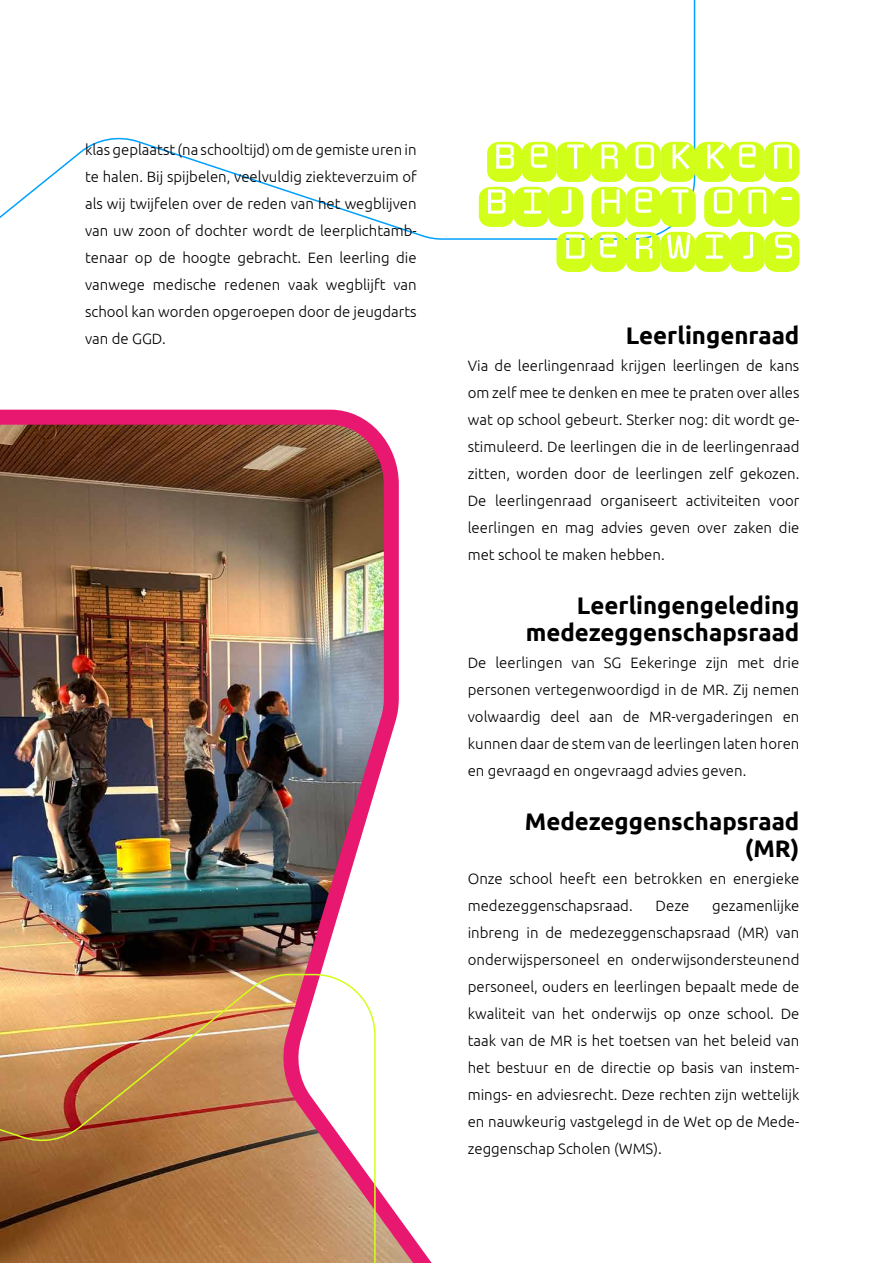
<style>
.page{position:relative;width:893px;height:1263px;background:#fff}
.page>*{position:absolute;margin:0;border:0;box-sizing:border-box;transform-origin:0 0}
.t1{font:60px/45px "Monofett";color:#d2ff1a;text-align:right}
.t2{font:700 24px/27px "Ubuntu";color:#000;text-align:right}
.t3{font:300 15px/27px "Ubuntu";color:#000;text-align:justify}
</style>
<div class="page">
<svg style="left:0;top:0;width:696px;height:240px"></svg>
<img style="left:0;top:409px;width:432px;height:854px">
<img style="left:0;top:973px;width:376px;height:290px">
<p class="t3" style="left:85px;top:137px;width:333px">klas geplaatst (na schooltijd) om de gemiste uren in te halen. Bij spijbelen, veelvuldig ziekteverzuim of als wij twijfelen over de reden van het wegblijven van uw zoon of dochter wordt de leerplichtamb&shy;tenaar op de hoogte gebracht. Een leerling die vanwege medische redenen vaak wegblijft van school kan worden opgeroepen door de jeugdarts van de GGD.</p>
<h1 class="t1" style="left:479px;top:139px;width:322px">BETROKKEN<br>BIJ HET ON-<br>DERWIJS</h1>
<h2 class="t2" style="left:626px;top:323px;width:175px">Leerlingenraad</h2>
<p class="t3" style="left:468px;top:353px;width:333px">Via de leerlingenraad krijgen leerlingen de kans om zelf mee te denken en mee te praten over alles wat op school gebeurt. Sterker nog: dit wordt ge&shy;stimuleerd. De leerlingen die in de leerlingenraad zitten, worden door de leerlingen zelf gekozen.<br>De leerlingenraad organiseert activiteiten voor leerlingen en mag advies geven over zaken die met school te maken hebben.</p>
<h2 class="t2" style="left:526px;top:593px;width:275px">Leerlingengeleding medezeggenschapsraad</h2>
<p class="t3" style="left:468px;top:650px;width:333px">De leerlingen van SG Eekeringe zijn met drie personen vertegenwoordigd in de MR. Zij nemen volwaardig deel aan de MR-vergaderingen en kunnen daar de stem van de leerlingen laten horen en gevraagd en ongevraagd advies geven.</p>
<h2 class="t2" style="left:525px;top:809px;width:276px">Medezeggenschapsraad (MR)</h2>
<p class="t3" style="left:468px;top:866px;width:333px">Onze school heeft een betrokken en energieke medezeggenschapsraad.</p>
<p class="t3" style="left:468px;top:893px;width:333px;text-indent:244px">gezamenlijke inbreng in de medezeggenschapsraad (MR) van onderwijspersoneel en onderwijsondersteunend personeel, ouders en leerlingen bepaalt mede de kwaliteit van het onderwijs op onze school. De taak van de MR is het toetsen van het beleid van het bestuur en de directie op basis van instem&shy;mings- en adviesrecht. Deze rechten zijn wettelijk en nauwkeurig vastgelegd in de Wet op de Mede&shy;zeggenschap Scholen (WMS).</p>
<p class="t3" style="left:656px;top:893px;width:35px">Deze</p>
</div>
